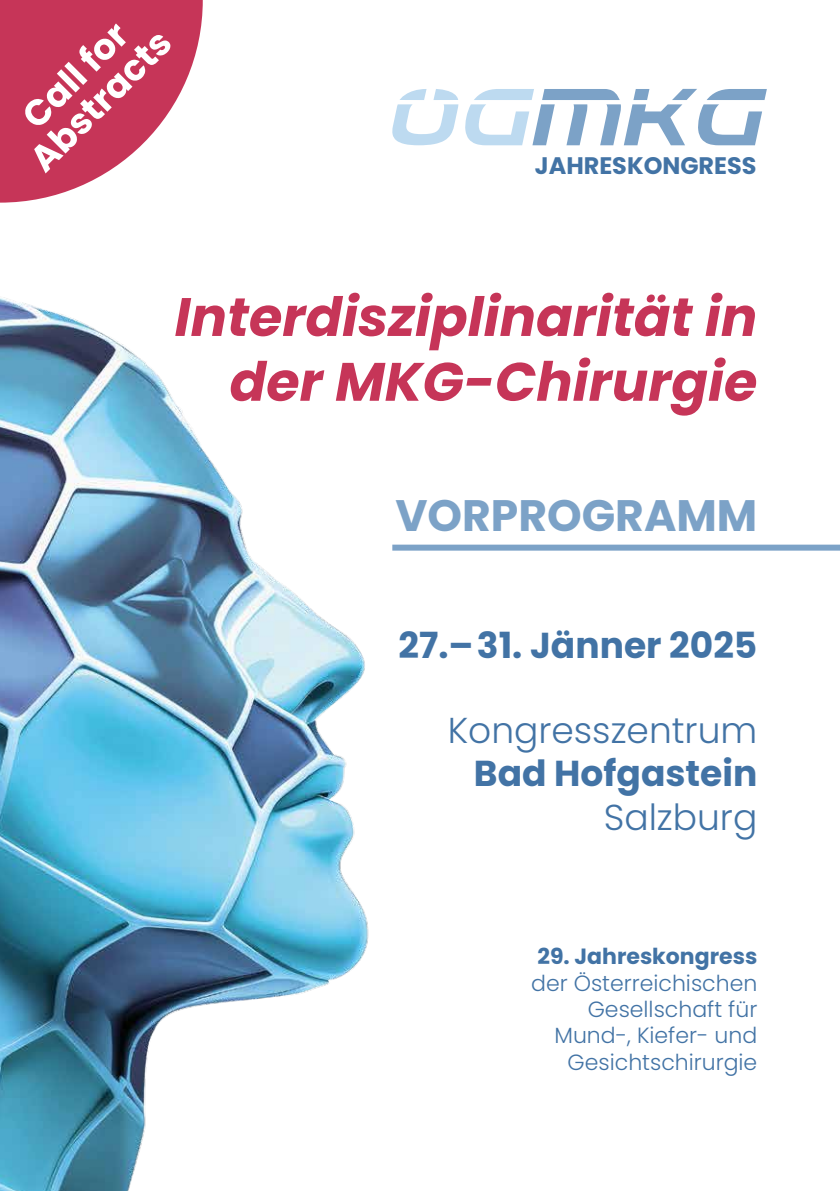
<style>
.page{position:relative;width:840px;height:1191px;background:#fff}
.page>*{position:absolute;margin:0;border:0;box-sizing:border-box;transform-origin:0 0}
.t1{font:italic 700 54px/64.8px "Poppins";color:#c63558;text-align:right}
.t2{font:700 44px "Poppins";color:#7ca2c7}
.t3{font:700 36px "Poppins";color:#4273a5}
.t4{font:300 36px "Poppins";color:#4273a5}
.t5{font:700 36px/36px "Poppins";color:#fff;text-align:center}
.t6{font:700 23.8px "Poppins";color:#4273a5}
.t7{font:300 22px/26.4px "Poppins";color:#4273a5;text-align:right}
.t8{font:700 22px "Poppins";color:#4273a5}
</style>
<div class="page">
<img style="left:0;top:297px;width:743px;height:894px">
<svg style="left:465px;top:89px;width:301px;height:56px"></svg>
<svg style="left:392px;top:89px;width:66px;height:56px"></svg>
<div style="left:392px;top:544px;width:447px;height:6px;background:#7ca2c7"></div>
<svg style="left:0;top:0;width:203px;height:203px;fill:#c63558"></svg>
<h3 class="t5" style="left:-2px;top:127px;width:184px;rotate:-45deg">Call for<br>Abstracts</h3>
<p class="t6" style="left:534px;top:152px;width:223px">JAHRESKONGRESS</p>
<h1 class="t1" style="left:174px;top:285px;width:584px">Interdisziplinarität in der MKG-Chirurgie</h1>
<h2 class="t2" style="left:395px;top:490px;width:363px">VORPROGRAMM</h2>
<h3 class="t3" style="left:398px;top:625px;width:360px">27.–31. Jänner 2025</h3>
<h3 class="t4" style="left:447px;top:709px;width:311px">Kongresszentrum</h3>
<h3 class="t3" style="left:473px;top:753px;width:285px">Bad Hofgastein</h3>
<h3 class="t4" style="left:603px;top:796px;width:155px">Salzburg</h3>
<p class="t8" style="left:537px;top:943px;width:221px">29. Jahreskongress</p>
<p class="t7" style="left:531px;top:969px;width:227px">der Österreichischen<br>Gesellschaft für<br>Mund-, Kiefer- und<br>Gesichtschirurgie</p>
</div>
